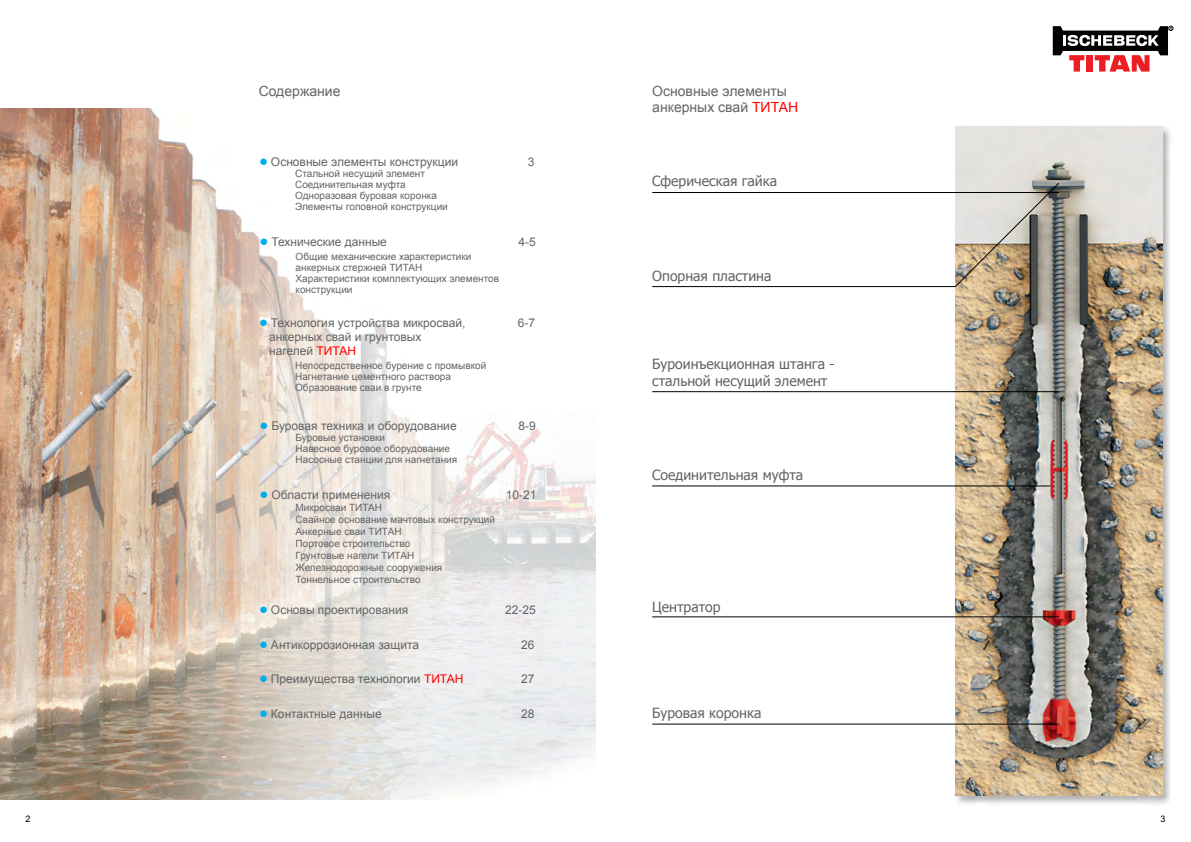
<style>
.page{position:relative;width:1191px;height:842px;background:#fff}
.page>*{position:absolute;margin:0;border:0;box-sizing:border-box;transform-origin:0 0}
.t1{font:14px/16.8px "Tahoma";color:#636466}
.t2{font:14px/16px "Arial";color:#636466}
.t3{font:12px/14.4px "Arial";color:#636466}
.t4{font:10px/11px "Arial";color:#636466}
.t5{font:9px "Arial";color:#000}
.s1{font-size:15px;color:#00aeef}
.s2{color:#f00}
</style>
<div class="page">
<img style="left:0;top:108px;width:595px;height:691px">
<svg style="left:1052px;top:26px;width:121px;height:46px"></svg>
<div style="left:954px;top:125px;width:218px;height:681px;background:#000;opacity:.3"></div>
<img style="left:955px;top:126px;width:207px;height:670px">
<hr style="left:652px;top:724px;width:406px;height:1px;background:#000">
<hr style="left:652px;top:391px;width:407px;height:1px;background:#000">
<hr style="left:652px;top:486px;width:398px;height:1px;background:#000">
<hr style="left:652px;top:617px;width:406px;height:1px;background:#000">
<hr style="left:652px;top:192px;width:407px;height:1px;background:#000">
<hr style="left:652px;top:286px;width:303px;height:1px;background:#000">
<img style="left:954px;top:182px;width:105px;height:105px">
<h1 class="t2" style="left:259px;top:83px;width:83px">Содержание</h1>
<p class="t3" style="left:259px;top:154px;width:200px"><span class="s1">●</span> Основные элементы конструкции</p>
<p class="t3" style="left:528px;top:154px;width:8px">3</p>
<p class="t4" style="left:295px;top:168px;width:154px">Стальной несущий элемент<br>Соединительная муфта<br>Одноразовая буровая коронка<br>Элементы головной конструкции</p>
<p class="t3" style="left:259px;top:235px;width:129px"><span class="s1">●</span> Технические данные</p>
<p class="t3" style="left:518px;top:235px;width:19px">4-5</p>
<p class="t4" style="left:295px;top:251px;width:205px">Общие механические характеристики анкерных стержней ТИТАН<br>Характеристики комплектующих элементов конструкции</p>
<p class="t3" style="left:259px;top:315px;width:208px"><span class="s1">●</span> Технология устройства микросвай,</p>
<p class="t3" style="left:518px;top:315px;width:19px">6-7</p>
<p class="t3" style="left:269px;top:330px;width:154px">анкерных свай и грунтовых нагелей <span class="s2">ТИТАН</span></p>
<p class="t4" style="left:295px;top:361px;width:193px">Непосредственное бурение с промывкой<br>Нагнетание цементного раствора<br>Образование сваи в грунте</p>
<p class="t3" style="left:259px;top:419px;width:199px"><span class="s1">●</span> Буровая техника и оборудование</p>
<p class="t3" style="left:518px;top:419px;width:19px">8-9</p>
<p class="t4" style="left:295px;top:432px;width:163px">Буровые установки<br>Навесное буровое оборудование<br>Насосные станции для нагнетания</p>
<p class="t3" style="left:259px;top:488px;width:132px"><span class="s1">●</span> Области применения</p>
<p class="t3" style="left:506px;top:488px;width:32px">10-21</p>
<p class="t4" style="left:295px;top:502px;width:201px;line-height:12px">Микросваи ТИТАН<br>Свайное основание мачтовых конструкций<br>Анкерные сваи ТИТАН<br>Портовое строительство<br>Грунтовые нагели ТИТАН<br>Железнодорожные сооружения<br>Тоннельное строительство</p>
<p class="t3" style="left:259px;top:603px;width:151px"><span class="s1">●</span> Основы проектирования</p>
<p class="t3" style="left:505px;top:603px;width:32px">22-25</p>
<p class="t3" style="left:259px;top:637px;width:162px"><span class="s1">●</span> Антикоррозионная защита</p>
<p class="t3" style="left:521px;top:637px;width:15px">26</p>
<p class="t3" style="left:259px;top:672px;width:206px"><span class="s1">●</span> Преимущества технологии <span class="s2">ТИТАН</span></p>
<p class="t3" style="left:521px;top:672px;width:15px">27</p>
<p class="t3" style="left:259px;top:706px;width:124px"><span class="s1">●</span> Контактные данные</p>
<p class="t3" style="left:521px;top:706px;width:15px">28</p>
<h1 class="t2" style="left:652px;top:83px;width:147px">Основные элементы анкерных свай <span class="s2">ТИТАН</span></h1>
<h1 class="t1" style="left:652px;top:172px;width:126px">Сферическая гайка</h1>
<h1 class="t1" style="left:652px;top:267px;width:121px">Опорная пластина</h1>
<h1 class="t1" style="left:652px;top:355px;width:184px">Буроинъекционная штанга - стальной несущий элемент</h1>
<h1 class="t1" style="left:652px;top:466px;width:152px">Соединительная муфта</h1>
<h1 class="t1" style="left:652px;top:597px;width:70px">Центратор</h1>
<h1 class="t1" style="left:652px;top:704px;width:111px">Буровая коронка</h1>
<p class="t5" style="left:26px;top:813px;width:7px">2</p>
<p class="t5" style="left:1160px;top:813px;width:7px">3</p>
</div>
